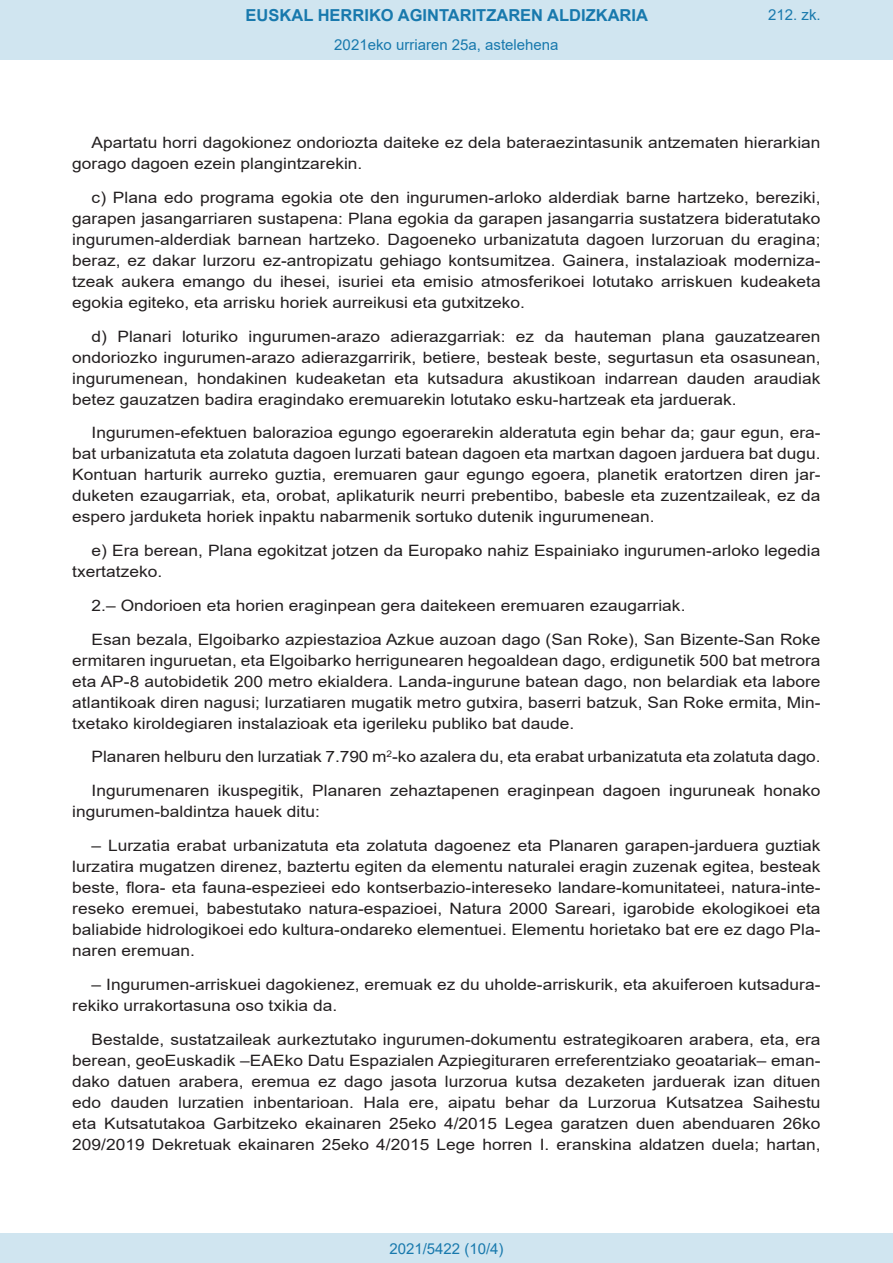
<style>
.page{position:relative;width:893px;height:1263px;background:#fff}
.page>*{position:absolute;margin:0;border:0;box-sizing:border-box;transform-origin:0 0}
.t1{font:700 16.5px "Arial";color:#1879ad}
.BOPVDetalle{font:15.6px/21px "Arial";color:#231f20;text-align:justify;scale:1.11 1}
.Paginacion_Centro{font:15px "Arial";color:#1879ad}
</style>
<div class="page">
<div style="left:0;top:0;width:893px;height:60px;background:#d0e5f0"></div>
<div style="left:0;top:1233px;width:893px;height:30px;background:#d0e5f0"></div>
<p class="t1" style="left:246px;top:3px;width:404px">EUSKAL HERRIKO AGINTARITZAREN ALDIZKARIA</p>
<p class="Paginacion_Centro" style="left:334px;top:35px;width:226px">2021eko urriaren 25a, astelehena</p>
<p class="Paginacion_Centro" style="left:768px;top:5px;width:54px">212. zk.</p>
<p class="BOPVDetalle" style="left:72px;top:132px;width:676px;text-indent:19px">Apartatu horri dagokionez ondoriozta daiteke ez dela bateraezintasunik antzematen hierarkian gorago dagoen ezein plangintzarekin.</p>
<p class="BOPVDetalle" style="left:72px;top:187px;width:676px;text-indent:19px">c) Plana edo programa egokia ote den ingurumen-arloko alderdiak barne hartzeko, bereziki, garapen jasangarriaren sustapena: Plana egokia da garapen jasangarria sustatzera bideratutako ingurumen-alderdiak barnean hartzeko. Dagoeneko urbanizatuta dagoen lurzoruan du eragina; beraz, ez dakar lurzoru ez-antropizatu gehiago kontsumitzea. Gainera, instalazioak moderniza&shy;tzeak aukera emango du ihesei, isuriei eta emisio atmosferikoei lotutako arriskuen kudeaketa egokia egiteko, eta arrisku horiek aurreikusi eta gutxitzeko.</p>
<p class="BOPVDetalle" style="left:72px;top:326px;width:676px;text-indent:19px">d) Planari loturiko ingurumen-arazo adierazgarriak: ez da hauteman plana gauzatzearen ondoriozko ingurumen-arazo adierazgarririk, betiere, besteak beste, segurtasun eta osasunean, ingurumenean, hondakinen kudeaketan eta kutsadura akustikoan indarrean dauden araudiak betez gauzatzen badira eragindako eremuarekin lotutako esku-hartzeak eta jarduerak.</p>
<p class="BOPVDetalle" style="left:72px;top:422px;width:676px;text-indent:19px">Ingurumen-efektuen balorazioa egungo egoerarekin alderatuta egin behar da; gaur egun, era&shy;bat urbanizatuta eta zolatuta dagoen lurzati batean dagoen eta martxan dagoen jarduera bat dugu.<br>Kontuan harturik aurreko guztia, eremuaren gaur egungo egoera, planetik eratortzen diren jar&shy;duketen ezaugarriak, eta, orobat, aplikaturik neurri prebentibo, babesle eta zuzentzaileak, ez da espero jarduketa horiek inpaktu nabarmenik sortuko dutenik ingurumenean.</p>
<p class="BOPVDetalle" style="left:72px;top:540px;width:676px;text-indent:19px">e) Era berean, Plana egokitzat jotzen da Europako nahiz Espainiako ingurumen-arloko legedia txertatzeko.</p>
<p class="BOPVDetalle" style="left:92px;top:595px;width:536px">2.– Ondorioen eta horien eraginpean gera daitekeen eremuaren ezaugarriak.</p>
<p class="BOPVDetalle" style="left:72px;top:629px;width:676px;text-indent:19px">Esan bezala, Elgoibarko azpiestazioa Azkue auzoan dago (San Roke), San Bizente-San Roke ermitaren inguruetan, eta Elgoibarko herrigunearen hegoaldean dago, erdigunetik 500 bat metrora eta AP-8 autobidetik 200 metro ekialdera. Landa-ingurune batean dago, non belardiak eta labore atlantikoak diren nagusi; lurzatiaren mugatik metro gutxira, baserri batzuk, San Roke ermita, Min&shy;txetako kiroldegiaren instalazioak eta igerileku publiko bat daude.</p>
<p class="BOPVDetalle" style="left:92px;top:746px;width:658px">Planaren helburu den lurzatiak 7.790 m<sup>2</sup>-ko azalera du, eta erabat urbanizatuta eta zolatuta dago.</p>
<p class="BOPVDetalle" style="left:72px;top:780px;width:676px;text-indent:19px">Ingurumenaren ikuspegitik, Planaren zehaztapenen eraginpean dagoen inguruneak honako ingurumen-baldintza hauek ditu:</p>
<p class="BOPVDetalle" style="left:72px;top:835px;width:676px;text-indent:19px">– Lurzatia erabat urbanizatuta eta zolatuta dagoenez eta Planaren garapen-jarduera guztiak lurzatira mugatzen direnez, baztertu egiten da elementu naturalei eragin zuzenak egitea, besteak beste, flora- eta fauna-espezieei edo kontserbazio-intereseko landare-komunitateei, natura-inte&shy;reseko eremuei, babestutako natura-espazioei, Natura 2000 Sareari, igarobide ekologikoei eta baliabide hidrologikoei edo kultura-ondareko elementuei. Elementu horietako bat ere ez dago Pla&shy;naren eremuan.</p>
<p class="BOPVDetalle" style="left:72px;top:974px;width:676px;text-indent:19px">– Ingurumen-arriskuei dagokienez, eremuak ez du uholde-arriskurik, eta akuiferoen kutsadura&shy;rekiko urrakortasuna oso txikia da.</p>
<p class="BOPVDetalle" style="left:72px;top:1028px;width:676px;text-indent:19px">Bestalde, sustatzaileak aurkeztutako ingurumen-dokumentu estrategikoaren arabera, eta, era berean, geoEuskadik –EAEko Datu Espazialen Azpiegituraren erreferentziako geoatariak– eman&shy;dako datuen arabera, eremua ez dago jasota lurzorua kutsa dezaketen jarduerak izan dituen edo dauden lurzatien inbentarioan. Hala ere, aipatu behar da Lurzorua Kutsatzea Saihestu eta Kutsatutakoa Garbitzeko ekainaren 25eko 4/2015 Legea garatzen duen abenduaren 26ko 209/2019 Dekretuak ekainaren 25eko 4/2015 Lege horren I. eranskina aldatzen duela; hartan,</p>
<p class="Paginacion_Centro" style="left:389px;top:1238px;width:116px">2021/5422 (10/4)</p>
</div>
